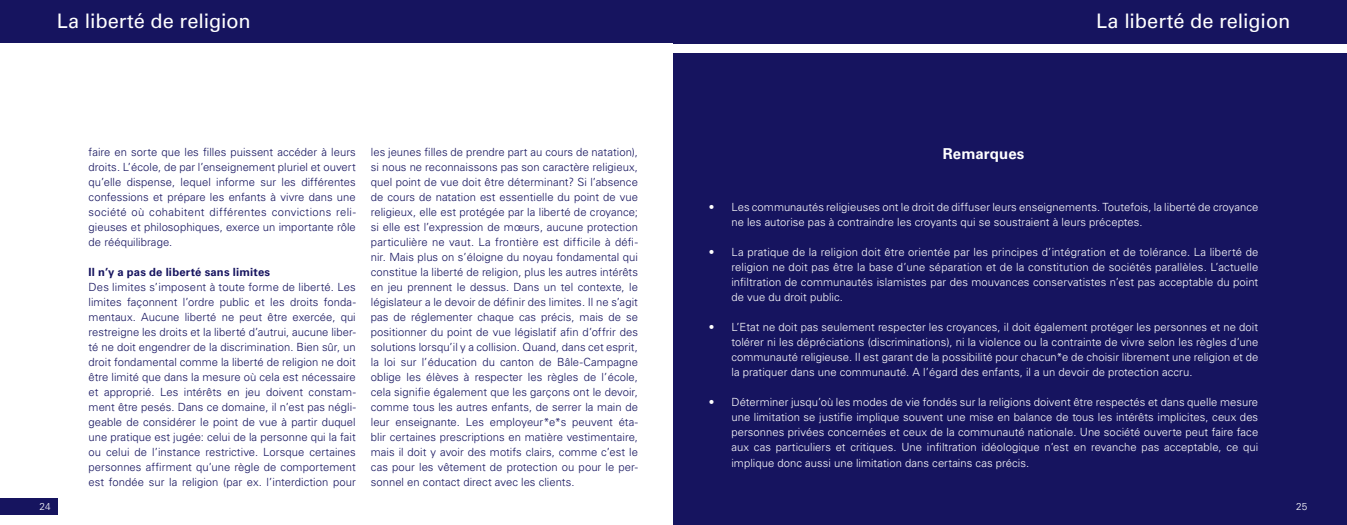
<style>
.page{position:relative;width:1347px;height:525px;background:#fff}
.page>*{position:absolute;margin:0;border:0;box-sizing:border-box;transform-origin:0 0}
.t1{font:20px "Univers LT Std";letter-spacing:-.005em;color:#fff}
.t2{font:700 15px "Univers LT Std";letter-spacing:.005em;color:#fff}
.t3{font:300 11.25px/15px "Univers LT Std";letter-spacing:.005em;color:#16145f;text-align:justify}
.t4{font:300 11.25px/15px "Univers LT Std";letter-spacing:.005em;color:#fff;text-align:justify}
.t5{font:700 11.25px "Univers LT Std";letter-spacing:.02em;color:#16145f}
.t6{font:300 10px "Univers LT Std";color:#fff}
</style>
<div class="page">
<div style="left:0;top:498px;width:58px;height:16px;background:#16145f"></div>
<div style="left:0;top:0;width:673px;height:43px;background:#16145f"></div>
<div style="left:673px;top:53px;width:673px;height:471px;background:#16145f"></div>
<div style="left:673px;top:0;width:673px;height:43px;background:#16145f"></div>
<h1 class="t1" style="left:57px;top:9px;width:195px">La liberté de religion</h1>
<p class="t6" style="left:40px;top:499px;width:13px">24</p>
<p class="t3" style="left:89px;top:144px;width:269px">faire en sorte que les filles puissent accéder à leurs droits. L’école, de par l’enseignement pluriel et ouvert qu’elle dispense, lequel informe sur les différentes confessions et prépare les enfants à vivre dans une société où cohabitent différentes convictions reli&shy;gieuses et philosophiques, exerce un importante rôle de rééquilibrage.</p>
<p class="t5" style="left:89px;top:265px;width:183px">Il n’y a pas de liberté sans limites</p>
<p class="t3" style="left:89px;top:279px;width:269px">Des limites s’imposent à toute forme de liberté. Les limites façonnent l’ordre public et les droits fonda&shy;mentaux. Aucune liberté ne peut être exercée, qui restreigne les droits et la liberté d’autrui, aucune liber&shy;té ne doit engendrer de la discrimination. Bien sûr, un droit fondamental comme la liberté de religion ne doit être limité que dans la mesure où cela est nécessaire et approprié. Les intérêts en jeu doivent constam&shy;ment être pesés. Dans ce domaine, il n’est pas négli&shy;geable de considérer le point de vue à partir duquel une pratique est jugée: celui de la personne qui la fait ou celui de l’instance restrictive. Lorsque certaines personnes affirment qu’une règle de comportement est fondée sur la religion (par ex. l’interdiction pour</p>
<p class="t3" style="left:371px;top:144px;width:269px">les jeunes filles de prendre part au cours de natation), si nous ne reconnaissons pas son caractère religieux, quel point de vue doit être déterminant? Si l’absence de cours de natation est essentielle du point de vue religieux, elle est protégée par la liberté de croyance; si elle est l’expression de mœurs, aucune protection particulière ne vaut. La frontière est difficile à défi&shy;nir. Mais plus on s’éloigne du noyau fondamental qui constitue la liberté de religion, plus les autres intérêts en jeu prennent le dessus. Dans un tel contexte, le législateur a le devoir de définir des limites. Il ne s’agit pas de réglementer chaque cas précis, mais de se positionner du point de vue législatif afin d’offrir des solutions lorsqu’il y a collision. Quand, dans cet esprit, la loi sur l’éducation du canton de Bâle-Campagne oblige les élèves à respecter les règles de l’école, cela signifie également que les garçons ont le devoir, comme tous les autres enfants, de serrer la main de leur enseignante. Les employeur*e*s peuvent éta&shy;blir certaines prescriptions en matière vestimentaire, mais il doit y avoir des motifs clairs, comme c’est le cas pour les vêtement de protection ou pour le per&shy;sonnel en contact direct avec les clients.</p>
<h1 class="t1" style="left:1096px;top:9px;width:195px">La liberté de religion</h1>
<h2 class="t2" style="left:943px;top:144px;width:83px">Remarques</h2>
<p class="t4" style="left:731px;top:200px;width:528px;text-indent:-22px">• Les communautés religieuses ont le droit de diffuser leurs enseignements. Toutefois, la liberté de croyance ne les autorise pas à contraindre les croyants qui se soustraient à leurs préceptes.</p>
<p class="t4" style="left:731px;top:245px;width:528px;text-indent:-22px">• La pratique de la religion doit être orientée par les principes d’intégration et de tolérance. La liberté de religion ne doit pas être la base d’une séparation et de la constitution de sociétés parallèles. L’actuelle infiltration de communautés islamistes par des mouvances conservatistes n’est pas acceptable du point de vue du droit public.</p>
<p class="t4" style="left:731px;top:320px;width:528px;text-indent:-22px">• L’Etat ne doit pas seulement respecter les croyances, il doit également protéger les personnes et ne doit tolérer ni les dépréciations (discriminations), ni la violence ou la contrainte de vivre selon les règles d’une communauté religieuse. Il est garant de la possibilité pour chacun*e de choisir librement une religion et de la pratiquer dans une communauté. A l’égard des enfants, il a un devoir de protection accru.</p>
<p class="t4" style="left:731px;top:395px;width:528px;text-indent:-22px">• Déterminer jusqu’où les modes de vie fondés sur la religions doivent être respectés et dans quelle mesure une limitation se justifie implique souvent une mise en balance de tous les intérêts implicites, ceux des personnes privées concernées et ceux de la communauté nationale. Une société ouverte peut faire face aux cas particuliers et critiques. Une infiltration idéologique n’est en revanche pas acceptable, ce qui implique donc aussi une limitation dans certains cas précis.</p>
<p class="t6" style="left:1296px;top:499px;width:13px">25</p>
</div>
